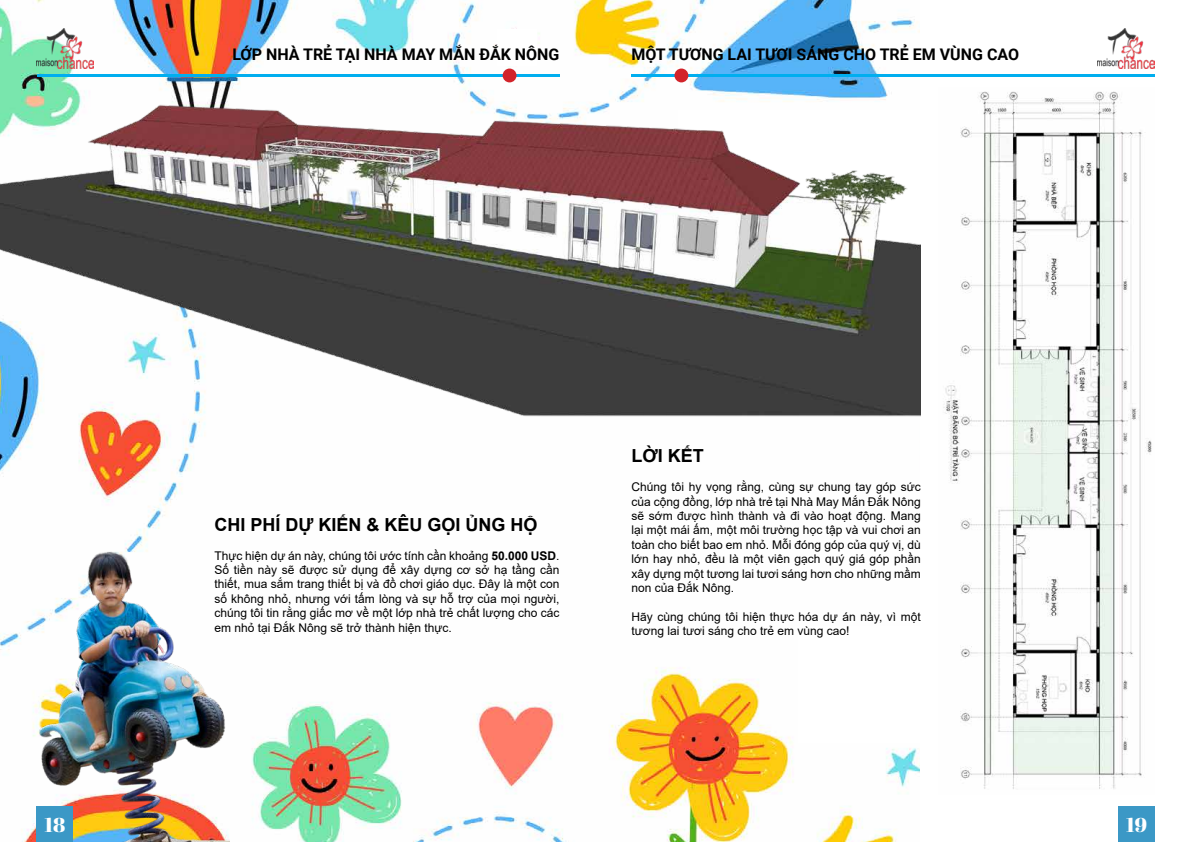
<style>
.page{position:relative;width:1191px;height:842px;background:#fff}
.page>*{position:absolute;margin:0;border:0;box-sizing:border-box;transform-origin:0 0}
.t1{font:20px "Abril Fatface";color:#fff}
.t2{font:700 18px "Arial";color:#000}
.t3{font:700 16px "Roboto";color:#000}
.t4{font:12px/14.4px "Arial";color:#000;text-align:justify}
.s1{font-weight:700}
</style>
<div class="page">
<img style="left:0;top:0;width:920px;height:842px">
<img style="left:36px;top:513px;width:194px;height:329px">
<div style="left:798px;top:626px;width:393px;height:117px;background:#fff"></div>
<div style="left:497px;top:29px;width:39px;height:36px;background:#fff"></div>
<img style="left:943px;top:91px;width:209px;height:698px">
<img style="left:0;top:101px;width:921px;height:319px">
<div style="left:36px;top:806px;width:37px;height:36px;background:#3b98c6"></div>
<div style="left:1118px;top:806px;width:37px;height:36px;background:#3b98c6"></div>
<img style="left:36px;top:29px;width:58px;height:39px">
<img style="left:1097px;top:29px;width:58px;height:39px">
<hr style="left:36px;top:74px;width:523px;height:3px;background:#00aeef">
<div style="left:502px;top:69px;width:14px;height:13px;background:#d2232a;border-radius:50%"></div>
<hr style="left:631px;top:74px;width:524px;height:3px;background:#00aeef">
<div style="left:674px;top:69px;width:14px;height:13px;background:#d2232a;border-radius:50%"></div>
<h3 class="t3" style="left:232px;top:43px;width:328px">LỚP NHÀ TRẺ TẠI NHÀ MAY MẮN ĐẮK NÔNG</h3>
<h3 class="t3" style="left:631px;top:43px;width:389px">MỘT TƯƠNG LAI TƯƠI SÁNG CHO TRẺ EM VÙNG CAO</h3>
<h2 class="t2" style="left:214px;top:512px;width:324px">CHI PHÍ DỰ KIẾN &amp; KÊU GỌI ỦNG HỘ</h2>
<p class="t4" style="left:214px;top:548px;width:346px">Thực hiện dự án này, chúng tôi ước tính cần khoảng <span class="s1">50.000 USD</span>.<br>Số tiền này sẽ được sử dụng để xây dựng cơ sở hạ tầng cần thiết, mua sắm trang thiết bị và đồ chơi giáo dục. Đây là một con số không nhỏ, nhưng với tấm lòng và sự hỗ trợ của mọi người, chúng tôi tin rằng giấc mơ về một lớp nhà trẻ chất lượng cho các em nhỏ tại Đắk Nông sẽ trở thành hiện thực.</p>
<h2 class="t2" style="left:631px;top:443px;width:74px">LỜI KẾT</h2>
<p class="t4" style="left:631px;top:480px;width:291px">Chúng tôi hy vọng rằng, cùng sự chung tay góp sức của cộng đồng, lớp nhà trẻ tại Nhà May Mắn Đắk Nông sẽ sớm được hình thành và đi vào hoạt động. Mang lại một mái ấm, một môi trường học tập và vui chơi an toàn cho biết bao em nhỏ. Mỗi đóng góp của quý vị, dù lớn hay nhỏ, đều là một viên gạch quý giá góp phần xây dựng một tương lai tươi sáng hơn cho những mầm non của Đắk Nông.</p>
<p class="t4" style="left:631px;top:609px;width:291px">Hãy cùng chúng tôi hiện thực hóa dự án này, vì một tương lai tươi sáng cho trẻ em vùng cao!</p>
<h1 class="t1" style="left:44px;top:811px;width:22px">18</h1>
<h1 class="t1" style="left:1126px;top:811px;width:22px">19</h1>
</div>
